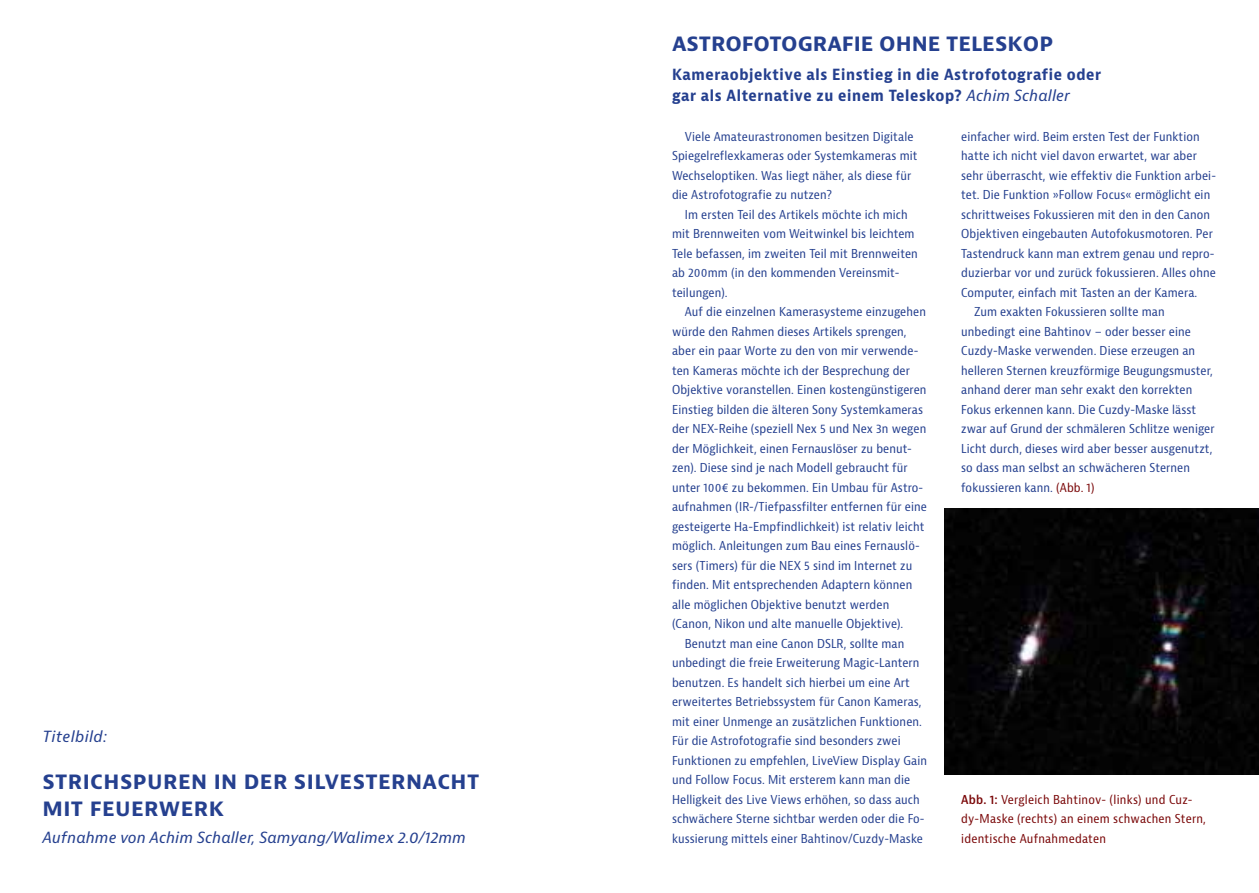
<style>
.page{position:relative;width:1259px;height:893px;background:#fff}
.page>*{position:absolute;margin:0;border:0;box-sizing:border-box;transform-origin:0 0}
.t1{font:700 21px/27px "Bernina Sans";letter-spacing:.02em;color:#25408f}
.t2{font:700 21px "Bernina Sans";color:#25408f}
.t3{font:700 condensed 15px/21px "Bernina Sans";letter-spacing:.04em;color:#25408f}
.t4{font:italic 15px "Bernina Sans";color:#25408f}
.t5{font:italic 15px "Bernina Sans";letter-spacing:.02em;color:#25408f}
.t6{font:condensed 12px/19.5px "Bernina Sans";letter-spacing:.01em;color:#25408f}
.t7{font:condensed 12px/19.5px "Bernina Sans";letter-spacing:.02em;color:#7a0708}
.s1{font-weight:400;font-style:italic;font-stretch:normal}
.s2{color:#7a0708}
.s3{font-weight:600}
</style>
<div class="page">
<img style="left:944px;top:509px;width:315px;height:265px">
<p class="t5" style="left:43px;top:727px;width:66px">Titelbild:</p>
<h1 class="t1" style="left:43px;top:768px;width:438px">STRICHSPUREN IN DER SILVESTERNACHT<br>MIT FEUERWERK</h1>
<p class="t4" style="left:43px;top:828px;width:425px">Aufnahme von Achim Schaller, Samyang/Walimex 2.0/12mm</p>
<h1 class="t2" style="left:672px;top:30px;width:383px">ASTROFOTOGRAFIE OHNE TELESKOP</h1>
<p class="t3" style="left:672px;top:65px;width:431px">Kameraobjektive als Einstieg in die Astrofotografie oder gar als Alternative zu einem Teleskop? <span class="s1">Achim Schaller</span></p>
<p class="t6" style="left:961px;top:127px;width:240px">einfacher wird. Beim ersten Test der Funktion</p>
<p class="t6" style="left:961px;top:147px;width:237px">hatte ich nicht viel davon erwartet, war aber</p>
<p class="t6" style="left:961px;top:166px;width:256px">sehr überrascht, wie effektiv die Funktion arbei-</p>
<p class="t6" style="left:961px;top:186px;width:250px">tet. Die Funktion »Follow Focus« ermöglicht ein</p>
<p class="t6" style="left:961px;top:205px;width:250px">schrittweises Fokussieren mit den in den Canon</p>
<p class="t6" style="left:961px;top:225px;width:253px">Objektiven eingebauten Autofokusmotoren. Per</p>
<p class="t6" style="left:961px;top:244px;width:255px">Tastendruck kann man extrem genau und repro-</p>
<p class="t6" style="left:961px;top:264px;width:256px">duzierbar vor und zurück fokussieren. Alles ohne</p>
<p class="t6" style="left:961px;top:283px;width:238px">Computer, einfach mit Tasten an der Kamera.</p>
<p class="t6" style="left:974px;top:303px;width:192px">Zum exakten Fokussieren sollte man</p>
<p class="t6" style="left:961px;top:322px;width:231px">unbedingt eine Bahtinov – oder besser eine</p>
<p class="t6" style="left:961px;top:342px;width:235px">Cuzdy-Maske verwenden. Diese erzeugen an</p>
<p class="t6" style="left:961px;top:361px;width:253px">helleren Sternen kreuzförmige Beugungsmuster,</p>
<p class="t6" style="left:961px;top:381px;width:233px">anhand derer man sehr exakt den korrekten</p>
<p class="t6" style="left:961px;top:400px;width:236px">Fokus erkennen kann. Die Cuzdy-Maske lässt</p>
<p class="t6" style="left:961px;top:420px;width:255px">zwar auf Grund der schmäleren Schlitze weniger</p>
<p class="t6" style="left:961px;top:439px;width:253px">Licht durch, dieses wird aber besser ausgenutzt,</p>
<p class="t6" style="left:961px;top:459px;width:230px">so dass man selbst an schwächeren Sternen</p>
<p class="t6" style="left:961px;top:478px;width:135px">fokussieren kann. <span class="s2">(Abb. 1)</span></p>
<p class="t6" style="left:672px;top:127px;width:247px;text-indent:13px">Viele Amateurastronomen besitzen Digitale Spiegelreflexkameras oder Systemkameras mit Wechseloptiken. Was liegt näher, als diese für die Astrofotografie zu nutzen?</p>
<p class="t6" style="left:672px;top:205px;width:247px;text-indent:13px">Im ersten Teil des Artikels möchte ich mich mit Brennweiten vom Weitwinkel bis leichtem Tele befassen, im zweiten Teil mit Brennweiten ab 200mm (in den kommenden Vereinsmit&shy;teilungen).</p>
<p class="t6" style="left:685px;top:303px;width:243px">Auf die einzelnen Kamerasysteme einzugehen</p>
<p class="t6" style="left:672px;top:322px;width:236px">würde den Rahmen dieses Artikels sprengen,</p>
<p class="t6" style="left:672px;top:342px;width:248px">aber ein paar Worte zu den von mir verwende-</p>
<p class="t6" style="left:672px;top:361px;width:239px">ten Kameras möchte ich der Besprechung der</p>
<p class="t6" style="left:672px;top:381px;width:256px">Objektive voranstellen. Einen kostengünstigeren</p>
<p class="t6" style="left:672px;top:400px;width:252px">Einstieg bilden die älteren Sony Systemkameras</p>
<p class="t6" style="left:672px;top:420px;width:256px">der NEX-Reihe (speziell Nex 5 und Nex 3n wegen</p>
<p class="t6" style="left:672px;top:439px;width:241px">der Möglichkeit, einen Fernauslöser zu benut-</p>
<p class="t6" style="left:672px;top:459px;width:237px">zen). Diese sind je nach Modell gebraucht für</p>
<p class="t6" style="left:672px;top:478px;width:253px">unter 100€ zu bekommen. Ein Umbau für Astro-</p>
<p class="t6" style="left:672px;top:498px;width:256px">aufnahmen (IR-/Tiefpassfilter entfernen für eine</p>
<p class="t6" style="left:672px;top:517px;width:254px">gesteigerte Ha-Empfindlichkeit) ist relativ leicht</p>
<p class="t6" style="left:672px;top:537px;width:249px">möglich. Anleitungen zum Bau eines Fernauslö-</p>
<p class="t6" style="left:672px;top:556px;width:242px">sers (Timers) für die NEX 5 sind im Internet zu</p>
<p class="t6" style="left:672px;top:576px;width:242px">finden. Mit entsprechenden Adaptern können</p>
<p class="t6" style="left:672px;top:595px;width:219px">alle möglichen Objektive benutzt werden</p>
<p class="t6" style="left:672px;top:615px;width:233px">(Canon, Nikon und alte manuelle Objektive).</p>
<p class="t6" style="left:685px;top:634px;width:221px">Benutzt man eine Canon DSLR, sollte man</p>
<p class="t6" style="left:672px;top:654px;width:249px">unbedingt die freie Erweiterung Magic-Lantern</p>
<p class="t6" style="left:672px;top:673px;width:239px">benutzen. Es handelt sich hierbei um eine Art</p>
<p class="t6" style="left:672px;top:693px;width:251px">erweitertes Betriebssystem für Canon Kameras,</p>
<p class="t6" style="left:672px;top:712px;width:251px">mit einer Unmenge an zusätzlichen Funktionen.</p>
<p class="t6" style="left:672px;top:732px;width:230px">Für die Astrofotografie sind besonders zwei</p>
<p class="t6" style="left:672px;top:751px;width:257px">Funktionen zu empfehlen, LiveView Display Gain</p>
<p class="t6" style="left:672px;top:771px;width:240px">und Follow Focus. Mit ersterem kann man die</p>
<p class="t6" style="left:672px;top:790px;width:249px">Helligkeit des Live Views erhöhen, so dass auch</p>
<p class="t6" style="left:672px;top:810px;width:254px">schwächere Sterne sichtbar werden oder die Fo-</p>
<p class="t6" style="left:672px;top:829px;width:252px">kussierung mittels einer Bahtinov/Cuzdy-Maske</p>
<p class="t7" style="left:961px;top:790px;width:246px"><span class="s3">Abb. 1:</span> Vergleich Bahtinov- (links) und Cuz&shy;dy-Maske (rechts) an einem schwachen Stern, identische Aufnahmedaten</p>
</div>
